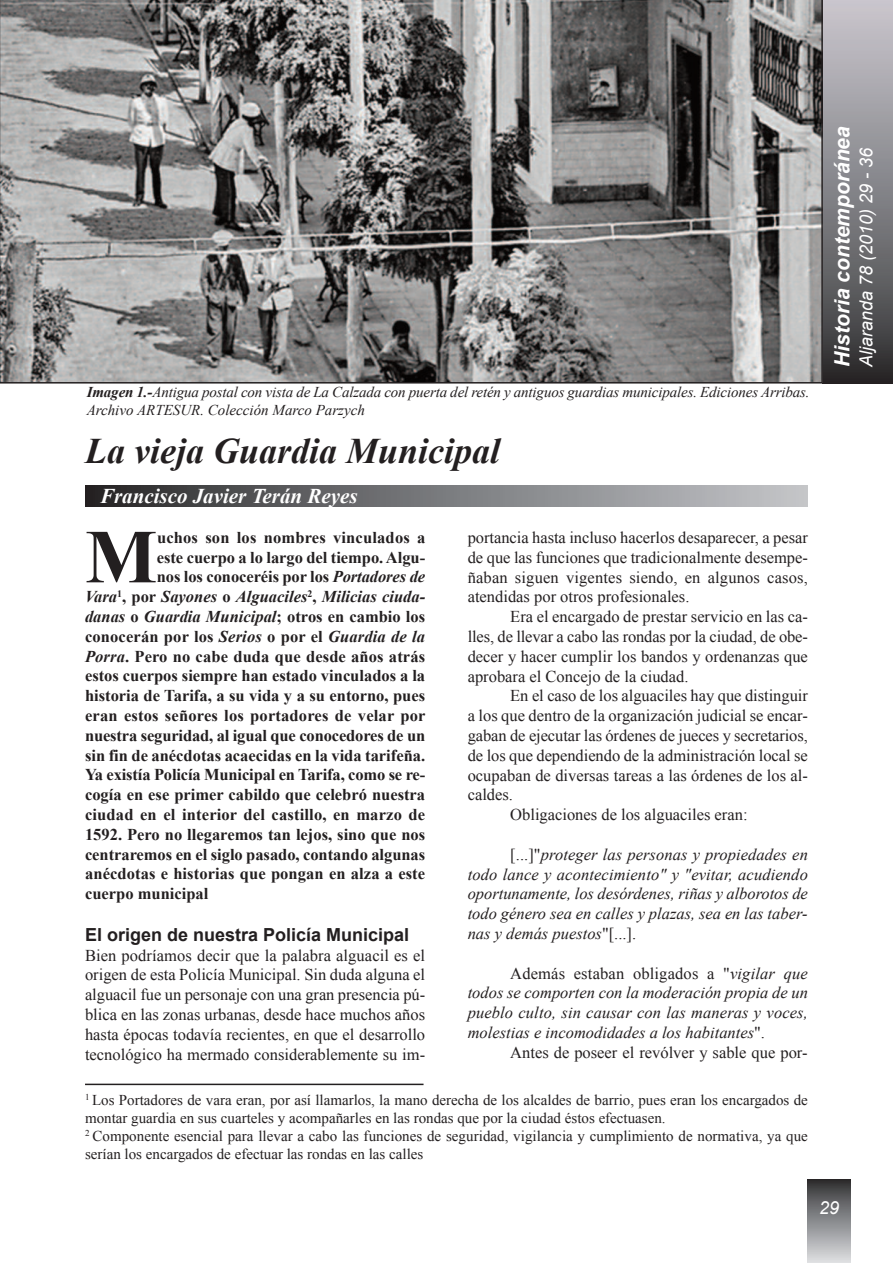
<style>
.page{position:relative;width:893px;height:1263px;background:#fff}
.page>*{position:absolute;margin:0;border:0;box-sizing:border-box;transform-origin:0 0}
.t1{font:700 76.2px "Times New Roman";color:#231f20}
.t2{font:italic 700 36px "Times New Roman";color:#231f20}
.t3{font:italic 700 21px "Times New Roman";color:#fff}
.t4{font:italic 700 21px "Arial";color:#fff}
.t5{font:700 18px "Arial";color:#231f20}
.t6{font:italic 18px "Arial";color:#fff}
.t7{font:16.5px/19.8px "Times New Roman";color:#231f20;text-align:justify}
.t8{font:700 16.5px "Times New Roman";color:#231f20}
.t9{font:italic 16.5px/19.8px "Times New Roman";color:#231f20;text-align:justify}
.t10{font:italic 700 16.5px "Times New Roman";color:#231f20}
.t11{font:15px/18px "Times New Roman";color:#231f20}
.t12{font:italic 15px/18px "Times New Roman";letter-spacing:-.01em;color:#231f20}
.s1{font-weight:700}
.s2{font-style:normal}
.s3{font-style:italic}
</style>
<div class="page">
<svg style="left:823px;top:0;width:70px;height:384px;background:#807f83"></svg>
<div style="left:808px;top:1179px;width:42px;height:84px;background:linear-gradient(to bottom,#313133,#dedfe3)"></div>
<div style="left:85px;top:485px;width:723px;height:21px;background:linear-gradient(to right,#2a2a2b,#c7c9cd)"></div>
<hr style="left:85px;top:1084px;width:338px;height:1px;background:#231f20">
<svg style="left:0;top:0;width:823px;height:384px;background:#828080"></svg>
<p class="t12" style="left:87px;top:383px;width:724px"><span class="s1">Imagen 1.-</span>Antigua postal con vista de La Calzada con puerta del retén y antiguos guardias municipales. Ediciones Arribas.<br>Archivo ARTESUR. Colección Marco Parzych</p>
<h2 class="t2" style="left:85px;top:431px;width:417px">La vieja Guardia Municipal</h2>
<p class="t3" style="left:100px;top:484px;width:259px">Francisco Javier Terán Reyes</p>
<h1 class="t1" style="left:85px;top:514px;width:73px">M</h1>
<p class="t8" style="left:157px;top:528px;width:270px">uchos son los nombres vinculados a</p>
<p class="t7" style="left:468px;top:527px;width:342px">portancia hasta incluso hacerlos desaparecer, a pesar de que las funciones que tradicionalmente desempe&shy;ñaban siguen vigentes siendo, en algunos casos, atendidas por otros profesionales.</p>
<p class="t7" style="left:468px;top:607px;width:342px;text-indent:43px">Era el encargado de prestar servicio en las ca&shy;lles, de llevar a cabo las rondas por la ciudad, de obe&shy;decer y hacer cumplir los bandos y ordenanzas que aprobara el Concejo de la ciudad.</p>
<p class="t7" style="left:510px;top:686px;width:299px">En el caso de los alguaciles hay que distinguir</p>
<p class="t7" style="left:468px;top:706px;width:342px">a los que dentro de la organización judicial se encar-</p>
<p class="t7" style="left:468px;top:725px;width:342px">gaban de ejecutar las órdenes de jueces y secretarios,</p>
<p class="t7" style="left:468px;top:745px;width:342px">de los que dependiendo de la administración local se</p>
<p class="t7" style="left:468px;top:765px;width:342px">ocupaban de diversas tareas a las órdenes de los al-</p>
<p class="t7" style="left:468px;top:785px;width:47px">caldes.</p>
<p class="t7" style="left:510px;top:805px;width:239px">Obligaciones de los alguaciles eran:</p>
<p class="t9" style="left:468px;top:844px;width:342px;text-indent:43px"><span class="s2">[...]"</span>proteger las personas y propiedades en todo lance y acontecimiento" y "evitar, acudiendo oportunamente, los desórdenes, riñas y alborotos de todo género sea en calles y plazas, sea en las taber&shy;nas y demás puestos<span class="s2">"[...].</span></p>
<p class="t9" style="left:468px;top:963px;width:342px;text-indent:43px"><span class="s2">Además estaban obligados a "</span>vigilar que todos se comporten con la moderación propia de un pueblo culto, sin causar con las maneras y voces, molestias e incomodidades a los habitantes<span class="s2">".</span></p>
<p class="t7" style="left:510px;top:1042px;width:299px">Antes de poseer el revólver y sable que por-</p>
<p class="t11" style="left:85px;top:1090px;width:724px"><sup>1</sup> Los Portadores de vara eran, por así llamarlos, la mano derecha de los alcaldes de barrio, pues eran los encargados de montar guardia en sus cuarteles y acompañarles en las rondas que por la ciudad éstos efectuasen.<br><sup>2</sup> Componente esencial para llevar a cabo las funciones de seguridad, vigilancia y cumplimiento de normativa, ya que serían los encargados de efectuar las rondas en las calles</p>
<p class="t8" style="left:157px;top:548px;width:270px">este cuerpo a lo largo del tiempo. Algu-</p>
<p class="t8" style="left:157px;top:568px;width:270px">nos los conoceréis por los <span class="s3">Portadores de</span></p>
<p class="t10" style="left:85px;top:587px;width:340px">Vara<sup>1</sup><span class="s2">, por</span> Sayones <span class="s2">o</span> Alguaciles<sup>2</sup><span class="s2">,</span> Milicias ciuda-</p>
<p class="t10" style="left:85px;top:607px;width:342px">danas <span class="s2">o</span> Guardia Municipal<span class="s2">; otros en cambio los</span></p>
<p class="t8" style="left:85px;top:627px;width:342px">conocerán por los <span class="s3">Serios</span> o por el <span class="s3">Guardia de la</span></p>
<p class="t8" style="left:85px;top:647px;width:342px"><span class="s3">Porra</span>. Pero no cabe duda que desde años atrás</p>
<p class="t8" style="left:85px;top:667px;width:342px">estos cuerpos siempre han estado vinculados a la</p>
<p class="t8" style="left:85px;top:686px;width:342px">historia de Tarifa, a su vida y a su entorno, pues</p>
<p class="t8" style="left:85px;top:706px;width:342px">eran estos señores los portadores de velar por</p>
<p class="t8" style="left:85px;top:726px;width:342px">nuestra seguridad, al igual que conocedores de un</p>
<p class="t8" style="left:85px;top:746px;width:342px">sin fin de anécdotas acaecidas en la vida tarifeña.</p>
<p class="t8" style="left:85px;top:766px;width:342px">Ya existía Policía Municipal en Tarifa, como se re-</p>
<p class="t8" style="left:85px;top:785px;width:342px">cogía en ese primer cabildo que celebró nuestra</p>
<p class="t8" style="left:85px;top:805px;width:342px">ciudad en el interior del castillo, en marzo de</p>
<p class="t8" style="left:85px;top:825px;width:342px">1592. Pero no llegaremos tan lejos, sino que nos</p>
<p class="t8" style="left:85px;top:845px;width:342px">centraremos en el siglo pasado, contando algunas</p>
<p class="t8" style="left:85px;top:865px;width:342px">anécdotas e historias que pongan en alza a este</p>
<p class="t8" style="left:85px;top:884px;width:125px">cuerpo municipal</p>
<p class="t5" style="left:85px;top:924px;width:326px">El origen de nuestra Policía Municipal</p>
<p class="t7" style="left:85px;top:945px;width:342px">Bien podríamos decir que la palabra alguacil es el origen de esta Policía Municipal. Sin duda alguna el alguacil fue un personaje con una gran presencia pú&shy;blica en las zonas urbanas, desde hace muchos años hasta épocas todavía recientes, en que el desarrollo tecnológico ha mermado considerablemente su im-</p>
<p class="t4" style="left:830px;top:367px;width:242px;rotate:-90deg">Historia contemporánea</p>
<p class="t6" style="left:856px;top:367px;width:221px;rotate:-90deg">Aljaranda 78 (2010) 29 - 36</p>
<p class="t6" style="left:819px;top:1197px;width:22px">29</p>
</div>
